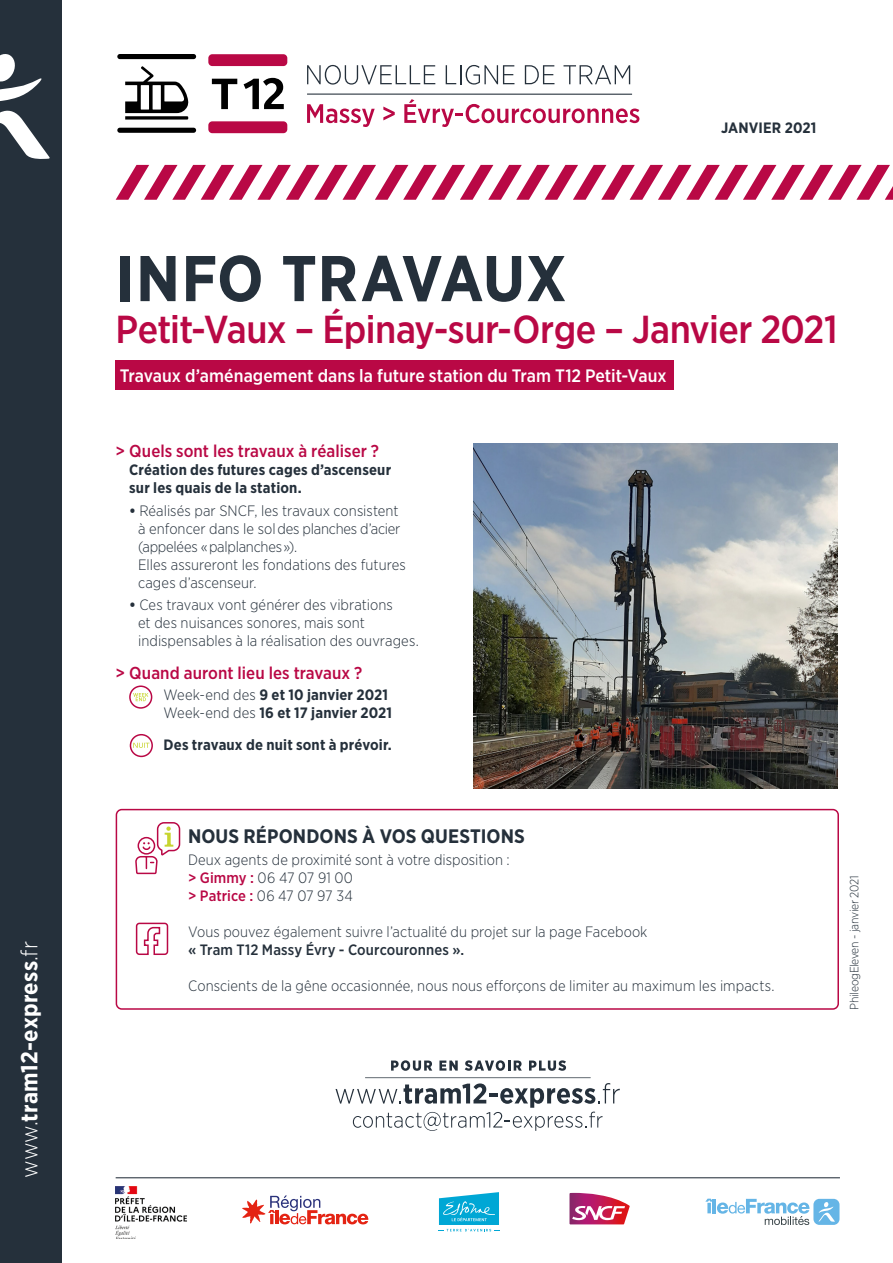
<style>
.page{position:relative;width:893px;height:1263px;background:#fff}
.page>*{position:absolute;margin:0;border:0;box-sizing:border-box;transform-origin:0 0}
.t1{font:700 64.5px "Gotham Narrow";letter-spacing:.01em;color:#25303b}
.t2{font:500 39px "Gotham Narrow";letter-spacing:-.015em;color:#b90845}
.t3{font:700 23.25px "Gotham Narrow";letter-spacing:.01em;color:#fff}
.t4{font:700 19.5px "Gotham Narrow";letter-spacing:.005em;color:#25303b}
.t5{font:500 18px "Gotham Narrow";color:#fff}
.t6{font:500 17.25px "Gotham Narrow";color:#b90845}
.t7{font:300 15px/18px "Gotham Narrow";letter-spacing:.005em;color:#25303b}
.t8{font:700 15px/18px "Gotham Narrow";letter-spacing:.01em;color:#25303b}
.t9{font:500 15px "Gotham Narrow";letter-spacing:.01em;color:#25303b}
.t10{font:300 12px "Gotham Narrow";letter-spacing:-.02em;color:#25303b}
.s1{font-weight:300}
.s2{font-weight:700}
.s3{font-weight:500;color:#b90845}
</style>
<div class="page">
<div style="left:0;top:0;width:62px;height:1263px;background:#25303b"></div>
<svg style="left:0;top:54px;width:50px;height:105px"></svg>
<div style="left:116px;top:360px;width:558px;height:30px;background:#b90845"></div>
<svg style="left:116px;top:165px;width:777px;height:35px"></svg>
<hr style="left:116px;top:1177px;width:724px;height:1px;background:#25303b">
<svg style="left:439px;top:1192px;width:60px;height:39px"></svg>
<svg style="left:705px;top:1198px;width:105px;height:27px"></svg>
<div style="left:813px;top:1199px;width:26px;height:26px;background:#65b5e6;border-radius:6px"></div>
<svg style="left:818px;top:1202px;width:17px;height:20px"></svg>
<svg style="left:569px;top:1193px;width:61px;height:31px"></svg>
<svg style="left:242px;top:1195px;width:126px;height:29px"></svg>
<img style="left:116px;top:1186px;width:71px;height:53px">
<svg style="left:391px;top:1060px;width:41px;height:11px"></svg>
<svg style="left:439px;top:1060px;width:19px;height:10px"></svg>
<svg style="left:465px;top:1060px;width:57px;height:11px"></svg>
<svg style="left:529px;top:1060px;width:37px;height:11px"></svg>
<svg style="left:335px;top:1077px;width:285px;height:54px"></svg>
<div style="left:116px;top:809px;width:723px;height:201px;border:2px solid #b90845;border-radius:5px"></div>
<svg style="left:135px;top:822px;width:46px;height:53px"></svg>
<svg style="left:135px;top:922px;width:34px;height:33px"></svg>
<svg style="left:133px;top:693px;width:15px;height:8px"></svg>
<div style="left:129px;top:685px;width:23px;height:24px;border:2px solid #b90845;border-radius:50%"></div>
<div style="left:130px;top:734px;width:23px;height:23px;border:2px solid #b90845;border-radius:50%"></div>
<svg style="left:133px;top:743px;width:17px;height:5px"></svg>
<svg style="left:307px;top:65px;width:128px;height:20px"></svg>
<svg style="left:446px;top:65px;width:68px;height:20px"></svg>
<svg style="left:525px;top:65px;width:29px;height:19px"></svg>
<svg style="left:563px;top:65px;width:67px;height:19px"></svg>
<hr style="left:307px;top:94px;width:325px;height:1px;background:#25303b">
<svg style="left:212px;top:79px;width:25px;height:30px"></svg>
<svg style="left:244px;top:78px;width:40px;height:31px"></svg>
<div style="left:208px;top:54px;width:79px;height:12px;background:#b90845;border-radius:4px"></div>
<div style="left:208px;top:121px;width:79px;height:12px;background:#b90845;border-radius:4px"></div>
<div style="left:117px;top:54px;width:79px;height:5px;background:#000;border-radius:3px"></div>
<div style="left:117px;top:128px;width:79px;height:5px;background:#000;border-radius:3px"></div>
<svg style="left:125px;top:66px;width:63px;height:54px"></svg>
<svg style="left:307px;top:104px;width:68px;height:23px"></svg>
<svg style="left:383px;top:107px;width:12px;height:13px"></svg>
<svg style="left:404px;top:99px;width:235px;height:28px"></svg>
<img style="left:473px;top:443px;width:364px;height:345px">
<h3 class="t3" style="left:14px;top:1178px;width:239px;rotate:-90deg"><span class="s1">www.</span>tram12-express<span class="s1">.fr</span></h3>
<p class="t8" style="left:721px;top:119px;width:97px">JANVIER 2021</p>
<h1 class="t1" style="left:116px;top:237px;width:452px">INFO TRAVAUX</h1>
<h2 class="t2" style="left:116px;top:305px;width:723px">Petit-Vaux – Épinay-sur-Orge – Janvier 2021</h2>
<p class="t5" style="left:120px;top:364px;width:548px">Travaux d’aménagement dans la future station du Tram T12 Petit-Vaux</p>
<p class="t6" style="left:116px;top:440px;width:265px">&gt; Quels sont les travaux à réaliser ?</p>
<p class="t8" style="left:129px;top:461px;width:264px">Création des futures cages d’ascenseur sur les quais de la station.</p>
<p class="t7" style="left:138px;top:501px;width:269px;text-indent:-9px"><span class="s2">•</span> Réalisés par SNCF, les travaux consistent à enfoncer dans le sol des planches d’acier (appelées « palplanches »).<br>Elles assureront les fondations des futures cages d’ascenseur.</p>
<p class="t7" style="left:138px;top:595px;width:282px;text-indent:-9px"><span class="s2">•</span> Ces travaux vont générer des vibrations<br>et des nuisances sonores, mais sont indispensables à la réalisation des ouvrages.</p>
<p class="t6" style="left:116px;top:662px;width:248px">&gt; Quand auront lieu les travaux ?</p>
<p class="t8" style="left:163px;top:686px;width:230px"><span class="s1">Week-end des</span> 9 et 10 janvier 2021<br><span class="s1">Week-end des</span> 16 et 17 janvier 2021</p>
<p class="t8" style="left:164px;top:735px;width:230px">Des travaux de nuit sont à prévoir.</p>
<h3 class="t4" style="left:188px;top:823px;width:338px">NOUS RÉPONDONS À VOS QUESTIONS</h3>
<p class="t7" style="left:188px;top:850px;width:323px">Deux agents de proximité sont à votre disposition : <span class="s3">&gt; Gimmy :</span> 06 47 07 91 00<br><span class="s3">&gt; Patrice :</span> 06 47 07 97 34</p>
<p class="t7" style="left:188px;top:922px;width:461px">Vous pouvez également suivre l’actualité du projet sur la page Facebook</p>
<p class="t9" style="left:188px;top:940px;width:278px">« Tram T12 Massy Évry - Courcouronnes ».</p>
<p class="t7" style="left:188px;top:976px;width:588px">Conscients de la gêne occasionnée, nous nous efforçons de limiter au maximum les impacts.</p>
<p class="t10" style="left:847px;top:1010px;width:136px;rotate:-90deg">PhileogEleven - janvier 2021</p>
</div>
